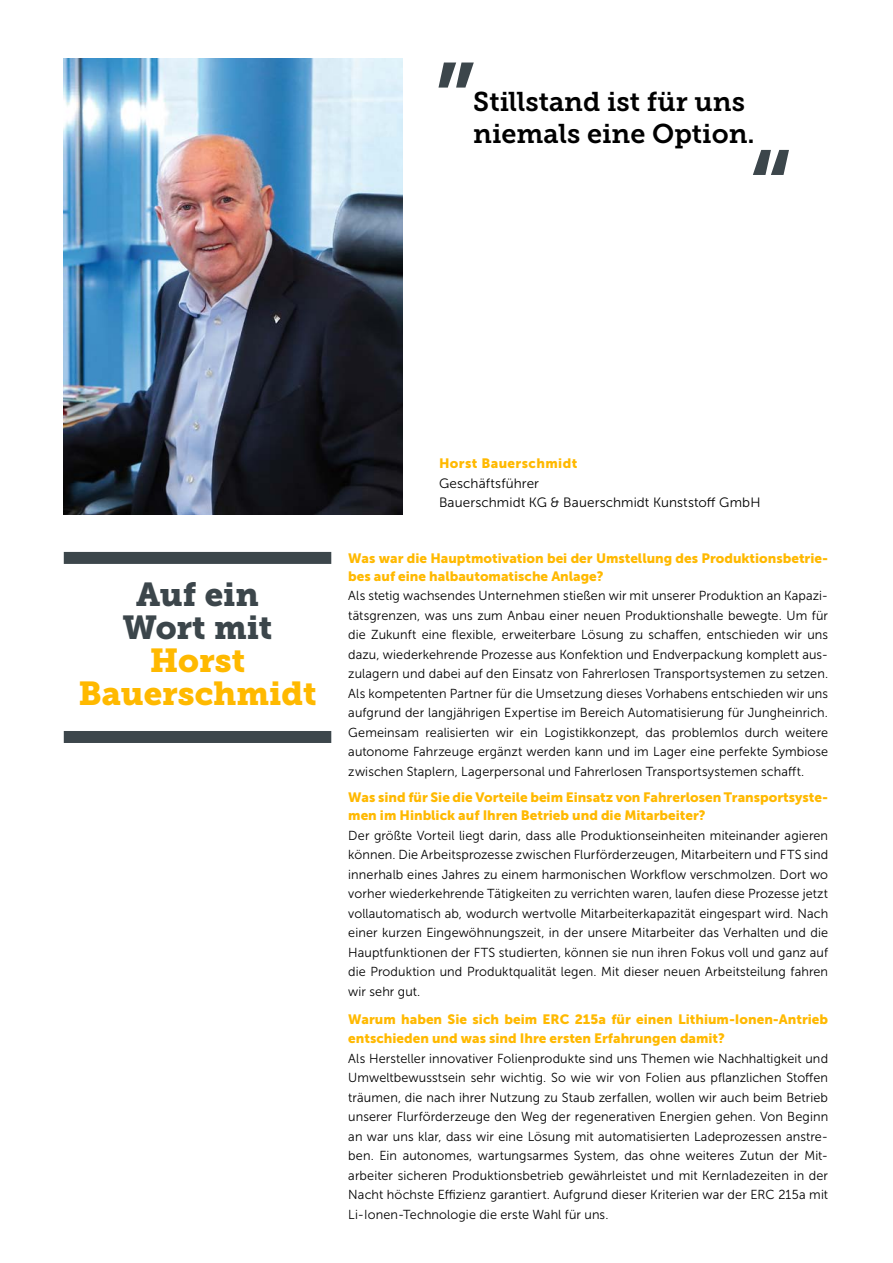
<style>
.page{position:relative;width:893px;height:1263px;background:#fff}
.page>*{position:absolute;margin:0;border:0;box-sizing:border-box;transform-origin:0 0}
.t1{font:108px "Museo JH Slab 700";color:#3c464b}
.t2{font:33px/33px "Museo JH Slab 900";color:#ffb900;text-align:center}
.t3{font:33px/33px "Museo JH Slab 900";color:#3c464b;text-align:center}
.t4{font:27px/32.4px "Museo JH Slab 700";color:#000}
.t5{font:13.5px/18px "Museo JH Sans 900";color:#ffb900}
.t6{font:13.5px/19.5px "Museo JH Sans 300";letter-spacing:.01em;color:#000}
.t7{font:13.5px "Museo JH Sans 900";letter-spacing:.03em;color:#ffb900}
.t8{font:13.05px/19.5px "Museo JH Sans 300";letter-spacing:.01em;color:#000;text-align:justify}
</style>
<div class="page">
<img style="left:64px;top:58px;width:338px;height:457px">
<div style="left:64px;top:552px;width:267px;height:12px;background:#3c464b"></div>
<div style="left:64px;top:731px;width:267px;height:12px;background:#3c464b"></div>
<h1 class="t1" style="left:435px;top:-22px;width:47px">„</h1>
<h3 class="t4" style="left:473px;top:86px;width:283px">Stillstand ist für uns niemals eine Option.</h3>
<h1 class="t1" style="left:748px;top:129px;width:45px">“</h1>
<h2 class="t3" style="left:123px;top:579px;width:151px">Auf ein<br>Wort mit</h2>
<h2 class="t2" style="left:78px;top:645px;width:240px">Horst<br>Bauerschmidt</h2>
<p class="t7" style="left:439px;top:456px;width:140px">Horst Bauerschmidt</p>
<p class="t6" style="left:439px;top:473px;width:323px">Geschäftsführer<br>Bauerschmidt KG &amp; Bauerschmidt Kunststoff GmbH</p>
<p class="t5" style="left:348px;top:549px;width:481px">Was war die Hauptmotivation bei der Umstellung des Produktionsbetrie&shy;bes auf eine halbautomatische Anlage?</p>
<p class="t8" style="left:348px;top:586px;width:481px">Als stetig wachsendes Unternehmen stießen wir mit unserer Produktion an Kapazi&shy;tätsgrenzen, was uns zum Anbau einer neuen Produktionshalle bewegte. Um für die Zukunft eine flexible, erweiterbare Lösung zu schaffen, entschieden wir uns dazu, wiederkehrende Prozesse aus Konfektion und Endverpackung komplett aus&shy;zulagern und dabei auf den Einsatz von Fahrerlosen Transportsystemen zu setzen.<br>Als kompetenten Partner für die Umsetzung dieses Vorhabens entschieden wir uns aufgrund der langjährigen Expertise im Bereich Automatisierung für Jungheinrich.<br>Gemeinsam realisierten wir ein Logistikkonzept, das problemlos durch weitere autonome Fahrzeuge ergänzt werden kann und im Lager eine perfekte Symbiose zwischen Staplern, Lagerpersonal und Fahrerlosen Transportsystemen schafft.</p>
<p class="t5" style="left:348px;top:788px;width:481px">Was sind für Sie die Vorteile beim Einsatz von Fahrerlosen Transportsyste&shy;men im Hinblick auf Ihren Betrieb und die Mitarbeiter?</p>
<p class="t8" style="left:348px;top:825px;width:481px">Der größte Vorteil liegt darin, dass alle Produktionseinheiten miteinander agieren können. Die Arbeitsprozesse zwischen Flurförderzeugen, Mitarbeitern und FTS sind innerhalb eines Jahres zu einem harmonischen Workflow verschmolzen. Dort wo vorher wiederkehrende Tätigkeiten zu verrichten waren, laufen diese Prozesse jetzt vollautomatisch ab, wodurch wertvolle Mitarbeiterkapazität eingespart wird. Nach einer kurzen Eingewöhnungszeit, in der unsere Mitarbeiter das Verhalten und die Hauptfunktionen der FTS studierten, können sie nun ihren Fokus voll und ganz auf die Produktion und Produktqualität legen. Mit dieser neuen Arbeitsteilung fahren wir sehr gut.</p>
<p class="t5" style="left:348px;top:1009px;width:481px;line-height:19.5px">Warum haben Sie sich beim ERC 215a für einen Lithium-Ionen-Antrieb entschieden und was sind Ihre ersten Erfahrungen damit?</p>
<p class="t8" style="left:348px;top:1048px;width:481px">Als Hersteller innovativer Folienprodukte sind uns Themen wie Nachhaltigkeit und Umweltbewusstsein sehr wichtig. So wie wir von Folien aus pflanzlichen Stoffen träumen, die nach ihrer Nutzung zu Staub zerfallen, wollen wir auch beim Betrieb unserer Flurförderzeuge den Weg der regenerativen Energien gehen. Von Beginn an war uns klar, dass wir eine Lösung mit automatisierten Ladeprozessen anstre&shy;ben. Ein autonomes, wartungsarmes System, das ohne weiteres Zutun der Mit&shy;arbeiter sicheren Produktionsbetrieb gewährleistet und mit Kernladezeiten in der Nacht höchste Effizienz garantiert. Aufgrund dieser Kriterien war der ERC 215a mit Li-Ionen-Technologie die erste Wahl für uns.</p>
</div>
